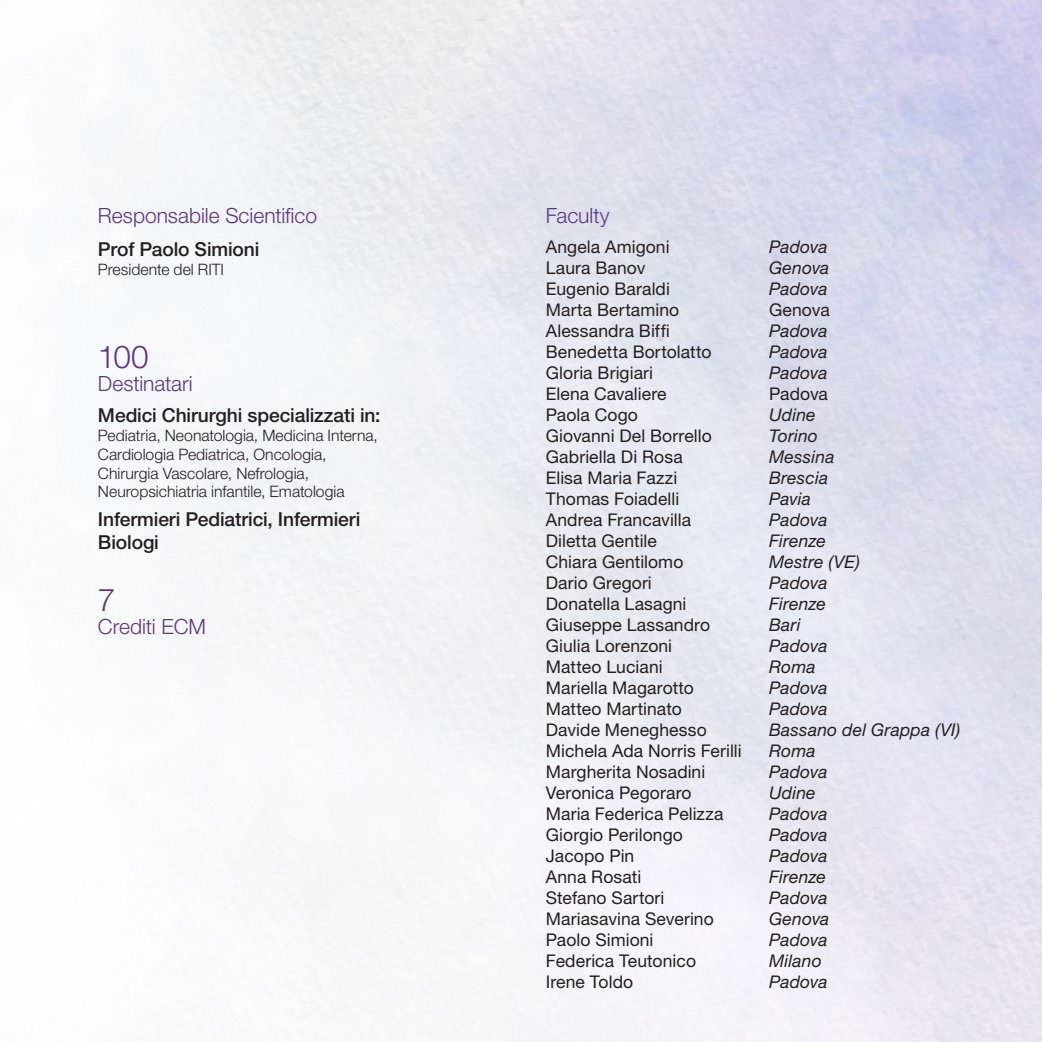
<style>
.page{position:relative;width:1042px;height:1042px;background:#fff}
.page>*{position:absolute;margin:0;border:0;box-sizing:border-box;transform-origin:0 0}
.t1{font:300 31.5px "Helvetica Neue LT Std";color:#5e3485}
.t2{font:300 21px "Helvetica Neue LT Std";color:#5e3485}
.t3{font:500 19.25px "Helvetica Neue LT Std";letter-spacing:-.01em;color:#231f20}
.t4{font:17.5px "Helvetica Neue LT Std";letter-spacing:.005em;color:#231f20}
.t5{font:italic 17.5px "Helvetica Neue LT Std";letter-spacing:.01em;color:#231f20}
.t6{font:300 15.75px/18.9px "Helvetica Neue LT Std";color:#231f20}
</style>
<div class="page">
<p class="t2" style="left:98px;top:203px;width:221px">Responsabile Scientifico</p>
<p class="t3" style="left:98px;top:237px;width:163px">Prof Paolo Simioni</p>
<p class="t6" style="left:98px;top:259px;width:128px">Presidente del RITI</p>
<p class="t1" style="left:98px;top:337px;width:52px">100</p>
<p class="t2" style="left:98px;top:370px;width:96px">Destinatari</p>
<p class="t3" style="left:98px;top:403px;width:284px">Medici Chirurghi specializzati in:</p>
<p class="t6" style="left:98px;top:425px;width:281px">Pediatria, Neonatologia, Medicina Interna, Cardiologia Pediatrica, Oncologia, Chirurgia Vascolare, Nefrologia, Neuropsichiatria infantile, Ematologia</p>
<p class="t3" style="left:98px;top:507px;width:264px">Infermieri Pediatrici, Infermieri</p>
<p class="t3" style="left:98px;top:530px;width:62px">Biologi</p>
<p class="t1" style="left:98px;top:581px;width:19px">7</p>
<p class="t2" style="left:98px;top:614px;width:109px">Crediti ECM</p>
<p class="t2" style="left:546px;top:203px;width:65px">Faculty</p>
<p class="t4" style="left:546px;top:236px;width:125px">Angela Amigoni</p>
<p class="t5" style="left:769px;top:236px;width:60px">Padova</p>
<p class="t4" style="left:546px;top:257px;width:101px">Laura Banov</p>
<p class="t5" style="left:769px;top:257px;width:62px">Genova</p>
<p class="t4" style="left:546px;top:278px;width:126px">Eugenio Baraldi</p>
<p class="t5" style="left:769px;top:278px;width:60px">Padova</p>
<p class="t4" style="left:546px;top:299px;width:135px">Marta Bertamino</p>
<p class="t4" style="left:769px;top:299px;width:62px">Genova</p>
<p class="t4" style="left:546px;top:320px;width:125px">Alessandra Biffi</p>
<p class="t5" style="left:769px;top:320px;width:60px">Padova</p>
<p class="t4" style="left:546px;top:341px;width:167px">Benedetta Bortolatto</p>
<p class="t5" style="left:769px;top:341px;width:60px">Padova</p>
<p class="t4" style="left:546px;top:362px;width:109px">Gloria Brigiari</p>
<p class="t5" style="left:769px;top:362px;width:60px">Padova</p>
<p class="t4" style="left:546px;top:383px;width:122px">Elena Cavaliere</p>
<p class="t4" style="left:769px;top:383px;width:60px">Padova</p>
<p class="t4" style="left:546px;top:404px;width:94px">Paola Cogo</p>
<p class="t5" style="left:769px;top:404px;width:48px">Udine</p>
<p class="t4" style="left:546px;top:425px;width:167px">Giovanni Del Borrello</p>
<p class="t5" style="left:769px;top:425px;width:50px">Torino</p>
<p class="t4" style="left:546px;top:446px;width:138px">Gabriella Di Rosa</p>
<p class="t5" style="left:769px;top:446px;width:67px">Messina</p>
<p class="t4" style="left:546px;top:467px;width:133px">Elisa Maria Fazzi</p>
<p class="t5" style="left:769px;top:467px;width:61px">Brescia</p>
<p class="t4" style="left:546px;top:488px;width:135px">Thomas Foiadelli</p>
<p class="t5" style="left:769px;top:488px;width:43px">Pavia</p>
<p class="t4" style="left:546px;top:509px;width:147px">Andrea Francavilla</p>
<p class="t5" style="left:769px;top:509px;width:60px">Padova</p>
<p class="t4" style="left:546px;top:530px;width:113px">Diletta Gentile</p>
<p class="t5" style="left:769px;top:530px;width:58px">Firenze</p>
<p class="t4" style="left:546px;top:551px;width:139px">Chiara Gentilomo</p>
<p class="t5" style="left:769px;top:551px;width:93px">Mestre (VE)</p>
<p class="t4" style="left:546px;top:572px;width:108px">Dario Gregori</p>
<p class="t5" style="left:769px;top:572px;width:60px">Padova</p>
<p class="t4" style="left:546px;top:593px;width:142px">Donatella Lasagni</p>
<p class="t5" style="left:769px;top:593px;width:58px">Firenze</p>
<p class="t4" style="left:546px;top:614px;width:166px">Giuseppe Lassandro</p>
<p class="t5" style="left:769px;top:614px;width:33px">Bari</p>
<p class="t4" style="left:546px;top:635px;width:128px">Giulia Lorenzoni</p>
<p class="t5" style="left:769px;top:635px;width:60px">Padova</p>
<p class="t4" style="left:546px;top:656px;width:118px">Matteo Luciani</p>
<p class="t5" style="left:769px;top:656px;width:48px">Roma</p>
<p class="t4" style="left:546px;top:677px;width:150px">Mariella Magarotto</p>
<p class="t5" style="left:769px;top:677px;width:60px">Padova</p>
<p class="t4" style="left:546px;top:698px;width:137px">Matteo Martinato</p>
<p class="t5" style="left:769px;top:698px;width:60px">Padova</p>
<p class="t4" style="left:546px;top:719px;width:162px">Davide Meneghesso</p>
<p class="t5" style="left:769px;top:719px;width:193px">Bassano del Grappa (VI)</p>
<p class="t4" style="left:546px;top:740px;width:197px">Michela Ada Norris Ferilli</p>
<p class="t5" style="left:769px;top:740px;width:48px">Roma</p>
<p class="t4" style="left:546px;top:761px;width:161px">Margherita Nosadini</p>
<p class="t5" style="left:769px;top:761px;width:60px">Padova</p>
<p class="t4" style="left:546px;top:782px;width:147px">Veronica Pegoraro</p>
<p class="t5" style="left:769px;top:782px;width:48px">Udine</p>
<p class="t4" style="left:546px;top:803px;width:179px">Maria Federica Pelizza</p>
<p class="t5" style="left:769px;top:803px;width:60px">Padova</p>
<p class="t4" style="left:546px;top:824px;width:139px">Giorgio Perilongo</p>
<p class="t5" style="left:769px;top:824px;width:60px">Padova</p>
<p class="t4" style="left:546px;top:845px;width:90px">Jacopo Pin</p>
<p class="t5" style="left:769px;top:845px;width:60px">Padova</p>
<p class="t4" style="left:546px;top:866px;width:97px">Anna Rosati</p>
<p class="t5" style="left:769px;top:866px;width:58px">Firenze</p>
<p class="t4" style="left:546px;top:887px;width:120px">Stefano Sartori</p>
<p class="t5" style="left:769px;top:887px;width:60px">Padova</p>
<p class="t4" style="left:546px;top:908px;width:169px">Mariasavina Severino</p>
<p class="t5" style="left:769px;top:908px;width:62px">Genova</p>
<p class="t4" style="left:546px;top:929px;width:109px">Paolo Simioni</p>
<p class="t5" style="left:769px;top:929px;width:60px">Padova</p>
<p class="t4" style="left:546px;top:950px;width:152px">Federica Teutonico</p>
<p class="t5" style="left:769px;top:950px;width:54px">Milano</p>
<p class="t4" style="left:546px;top:971px;width:89px">Irene Toldo</p>
<p class="t5" style="left:769px;top:971px;width:60px">Padova</p>
</div>
